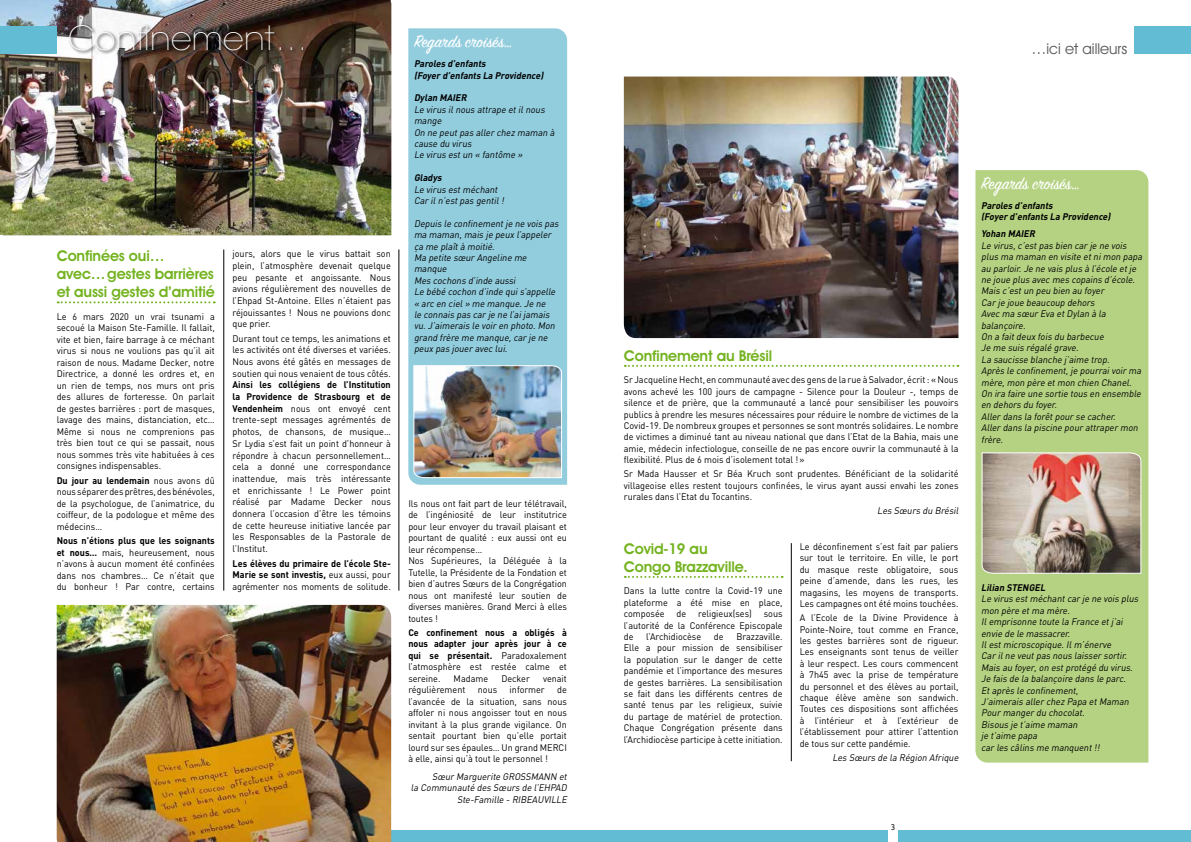
<style>
.page{position:relative;width:1191px;height:842px;background:#fff}
.page>*{position:absolute;margin:0;border:0;box-sizing:border-box;transform-origin:0 0}
.t1{font:200 33.2px "Avant Garde";color:#fff}
.t2{font:19px "Sign Painter House Script";color:#fff;scale:.96 1}
.t3{font:600 15px/18.1px "Avant Garde IT Cby BT";letter-spacing:-.01em;color:#74b320}
.t4{font:15px "Avant Garde IT Cby BT";color:#58585a}
.t5{font:9.5px/11.4px "DIN";color:#000;text-align:justify;scale:.95 1}
.t6{font:italic 9.5px/11.4px "DIN";color:#000;scale:.95 1}
.t7{font:700 9.5px/11.5px "DIN";color:#000;text-align:justify;scale:.95 1}
.t8{font:italic 700 9.5px/11.4px "DIN";letter-spacing:-.005em;color:#000;scale:.95 1}
.t9{font:9px "Officina Sans";color:#000}
.s1{font-weight:700}
.s2{font-weight:400}
</style>
<div class="page">
<img style="left:0;top:0;width:391px;height:235px">
<div style="left:1134px;top:26px;width:57px;height:28px;background:#62bcd4"></div>
<div style="left:232px;top:830px;width:959px;height:12px;background:#62bcd4"></div>
<div style="left:888px;top:823px;width:10px;height:19px;background:#fff"></div>
<svg style="left:69px;top:24px;width:239px;height:31px;background:#70625b"></svg>
<div style="left:0;top:26px;width:57px;height:28px;background:#62bcd4"></div>
<svg style="left:58px;top:301px;width:157px;height:2px"></svg>
<hr style="left:224px;top:249px;width:1px;height:342px;background:#000">
<svg style="left:625px;top:365px;width:333px;height:2px"></svg>
<div style="left:408px;top:28px;width:159px;height:457px;background:#92cdde"></div>
<div style="left:975px;top:170px;width:173px;height:593px;background:#b4d282"></div>
<img style="left:624px;top:77px;width:334px;height:261px">
<img style="left:57px;top:605px;width:334px;height:237px">
<hr style="left:399px;top:249px;width:1px;height:342px;background:#000">
<img style="left:981px;top:453px;width:160px;height:120px">
<img style="left:413px;top:365px;width:149px;height:113px">
<hr style="left:791px;top:543px;width:1px;height:218px;background:#000">
<svg style="left:625px;top:576px;width:157px;height:2px"></svg>
<h1 class="t1" style="left:68px;top:18px;width:241px">Confinement…</h1>
<h3 class="t3" style="left:57px;top:246px;width:160px">Confinées oui… avec…gestes barrières et aussi gestes d’amitié</h3>
<p class="t5" style="left:57px;top:311px;width:168px">Le 6 mars 2020 un vrai tsunami a secoué la Maison Ste-Famille. Il fallait, vite et bien, faire barrage à ce méchant virus si nous ne voulions pas qu’il ait raison de nous. Madame Decker, notre Directrice, a donné les ordres et, en un rien de temps, nos murs ont pris des allures de forteresse. On parlait de gestes barrières : port de masques, lavage des mains, distanciation, etc… Même si nous ne comprenions pas très bien tout ce qui se passait, nous nous sommes très vite habituées à ces consignes indispensables.</p>
<p class="t5" style="left:57px;top:474px;width:168px"><span class="s1">Du jour au lendemain</span> nous avons dû nous séparer des prêtres, des bénévoles, de la psychologue, de l’animatrice, du coiffeur, de la podologue et même des médecins…</p>
<p class="t5" style="left:57px;top:535px;width:168px"><span class="s1">Nous n’étions plus que les soignants et nous…</span> mais, heureusement, nous n’avons à aucun moment été confinées dans nos chambres… Ce n’était que du bonheur ! Par contre, certains</p>
<p class="t5" style="left:232px;top:248px;width:168px;line-height:11.7px">jours, alors que le virus battait son plein, l’atmosphère devenait quelque peu pesante et angoissante. Nous avions régulièrement des nouvelles de l’Ehpad St-Antoine. Elles n’étaient pas réjouissantes ! Nous ne pouvions donc que prier.</p>
<p class="t5" style="left:232px;top:332px;width:168px;line-height:11.7px">Durant tout ce temps, les animations et les activités ont été diverses et variées.<br>Nous avons été gâtés en messages de soutien qui nous venaient de tous côtés.</p>
<p class="t5" style="left:232px;top:379px;width:168px;line-height:11.7px"><span class="s1">Ainsi les collégiens de l’Institution la Providence de Strasbourg et de Vendenheim</span> nous ont envoyé cent trente-sept messages agrémentés de photos, de chansons, de musique… Sr Lydia s’est fait un point d’honneur à répondre à chacun personnellement… cela a donné une correspondance inattendue, mais très intéressante et enrichissante ! Le Power point réalisé par Madame Decker nous donnera l’occasion d’être les témoins de cette heureuse initiative lancée par les Responsables de la Pastorale de l’Institut.</p>
<p class="t7" style="left:232px;top:557px;width:168px">Les élèves du primaire de l’école Ste-Marie se sont investis, <span class="s2">eux aussi, pour agrémenter nos moments de solitude.</span></p>
<h2 class="t2" style="left:414px;top:30px;width:104px">Regards croisés…</h2>
<p class="t8" style="left:414px;top:58px;width:140px">Paroles d’enfants<br>(Foyer d’enfants La Providence)</p>
<p class="t8" style="left:414px;top:92px;width:59px">Dylan MAIER</p>
<p class="t6" style="left:414px;top:104px;width:152px">Le virus ilnous attrape etilnous mange<br>On ne peutpas aller chez maman à cause du virus<br>Le virus estun « fantôme »</p>
<p class="t8" style="left:414px;top:172px;width:33px">Gladys</p>
<p class="t6" style="left:414px;top:183px;width:98px">Le virus estméchant<br>Car iln’estpas gentil!</p>
<p class="t6" style="left:414px;top:218px;width:156px">Depuis le confinementje ne vois pas ma maman,mais je peux l’appeler ça me plaîtà moitié.<br>Ma petite sœur Angeline me manque<br>Mes cochons d’inde aussi<br>Le bébé cochon d’inde quis’appelle « arc en ciel» me manque.Je ne<br>le connais pas car je ne l’aijamais vu.J’aimerais le voir en photo.Mon grand frère me manque,car je ne peux pas jouer avec lui.</p>
<p class="t5" style="left:408px;top:497px;width:168px;text-align:left">Ils nous ont fait part de leur télétravail, de l’ingéniosité de leur institutrice pour leur envoyer du travail plaisant et pourtant de qualité : eux aussi ont eu leur récompense…<br>Nos Supérieures, la Déléguée à la Tutelle, la Présidente de la Fondation et bien d’autres Sœurs de la Congrégation nous ont manifesté leur soutien de diverses manières. Grand Merci à elles toutes !</p>
<p class="t7" style="left:408px;top:626px;width:168px">Ce confinement nous a obligés à nous adapter jour après jour à ce qui se présentait. <span class="s2">Paradoxalement l’atmosphère est restée calme et sereine.</span></p>
<p class="t5" style="left:453px;top:673px;width:38px">Madame</p>
<p class="t5" style="left:501px;top:673px;width:32px">Decker</p>
<p class="t5" style="left:543px;top:673px;width:27px">venait</p>
<p class="t5" style="left:408px;top:684px;width:62px">régulièrement</p>
<p class="t5" style="left:478px;top:684px;width:22px">nous</p>
<p class="t5" style="left:509px;top:684px;width:38px">informer</p>
<p class="t5" style="left:408px;top:684px;width:168px;text-indent:149px">de l’avancée de la situation, sans nous affoler ni nous angoisser tout en nous invitant à la plus grande vigilance. On sentait pourtant bien qu’elle portait lourd sur ses épaules… Un grand MERCI à elle, ainsi qu’à tout le personnel !</p>
<p class="t6" style="left:411px;top:770px;width:168px;text-align:right">Sœur Marguerite GROSSMANN et<br>la Communauté des Sœurs de l’EHPAD<br>Ste-Famille - RIBEAUVILLE</p>
<h3 class="t4" style="left:1031px;top:39px;width:97px">…ici et ailleurs</h3>
<h3 class="t3" style="left:624px;top:346px;width:150px">Confinement au Brésil</h3>
<p class="t5" style="left:624px;top:374px;width:354px">Sr Jacqueline Hecht, en communauté avec des gens de la rue à Salvador, écrit : « Nous avons achevé les 100 jours de campagne - Silence pour la Douleur -, temps de silence et de prière, que la communauté a lancé pour sensibiliser les pouvoirs publics à prendre les mesures nécessaires pour réduire le nombre de victimes de la Covid-19. De nombreux groupes et personnes se sont montrés solidaires. Le nombre de victimes a diminué tant au niveau national que dans l’Etat de la Bahia, mais une amie, médecin infectiologue, conseille de ne pas encore ouvrir la communauté à la flexibilité. Plus de 6 mois d’isolement total !»</p>
<p class="t5" style="left:624px;top:468px;width:354px">Sr Mada Hausser et Sr Béa Kruch sont prudentes. Bénéficiant de la solidarité villageoise elles restent toujours confinées, le virus ayant aussi envahi les zones rurales dans l’Etat du Tocantins.</p>
<p class="t6" style="left:877px;top:505px;width:89px">Les Sœurs du Brésil</p>
<h3 class="t3" style="left:624px;top:539px;width:125px">Covid-19 au<br>Congo Brazzaville.</h3>
<p class="t5" style="left:624px;top:585px;width:169px">Dans la lutte contre la Covid-19 une plateforme a été mise en place, composée</p>
<p class="t5" style="left:676px;top:608px;width:12px">de</p>
<p class="t5" style="left:698px;top:608px;width:58px">religieux(ses)</p>
<p class="t5" style="left:624px;top:608px;width:169px;text-indent:140px">sous l’autorité de la Conférence Episcopale de</p>
<p class="t5" style="left:646px;top:631px;width:59px">l’Archidiocèse</p>
<p class="t5" style="left:714px;top:631px;width:12px">de</p>
<p class="t5" style="left:624px;top:631px;width:169px;text-indent:113px">Brazzaville.<br>Elle a pour mission de sensibiliser la population sur le danger de cette pandémie et l’importance des mesures de gestes barrières. La sensibilisation se fait dans les différents centres de santé tenus par les religieux, suivie du partage de matériel de protection.<br>Chaque Congrégation présente dans l’Archidiocèse participe à cette initiation.</p>
<p class="t5" style="left:799px;top:541px;width:169px">Le déconfinement s’est fait par paliers sur tout le territoire. En ville, le port du masque reste obligatoire, sous peine d’amende, dans les rues, les magasins, les moyens de transports.<br>Les campagnes ont été moins touchées.</p>
<p class="t5" style="left:799px;top:612px;width:169px">A l’Ecole de la Divine Providence à Pointe-Noire, tout comme en France, les gestes barrières sont de rigueur.<br>Les enseignants sont tenus de veiller à leur respect. Les cours commencent à 7h45 avec la prise de température du personnel et des élèves au portail, chaque élève amène son sandwich.<br>Toutes ces dispositions sont affichées à l’intérieur et à l’extérieur de l’établissement pour attirer l’attention de tous sur cette pandémie.</p>
<p class="t6" style="left:832px;top:751px;width:136px">Les Sœurs de la Région Afrique</p>
<h2 class="t2" style="left:981px;top:172px;width:104px">Regards croisés…</h2>
<p class="t8" style="left:981px;top:199px;width:140px">Paroles d’enfants<br>(Foyer d’enfants La Providence)</p>
<p class="t8" style="left:981px;top:228px;width:60px">Yohan MAIER</p>
<p class="t6" style="left:981px;top:240px;width:173px">Le virus,c’estpas bien car je ne vois plus ma maman en visite etnimon papa au parloir.Je ne vais plus à l’école etje ne joue plus avec mes copains d’école.<br>Mais c’estun peu bien au foyer<br>Car je joue beaucoup dehors<br>Avec ma sœur Eva etDylan à la balançoire.<br>On a faitdeux fois du barbecue<br>Je me suis régalé grave.<br>La saucisse blanche j ’aime trop.<br>Après le confinement,je pourraivoir ma mère,mon père etmon chien Chanel.<br>On ira faire une sortie tous en ensemble en dehors du foyer.<br>Aller dans la forêtpour se cacher.<br>Aller dans la piscine pour attraper mon frère.</p>
<p class="t8" style="left:981px;top:581px;width:71px">Lilian STENGEL</p>
<p class="t6" style="left:981px;top:593px;width:169px">Le virus estméchantcar je ne vois plus mon père etma mère.<br>Ilemprisonne toute la France etj ’ai envie de le massacrer.<br>Ilestmicroscopique.Ilm’énerve<br>Car ilne veutpas nous laisser sortir.<br>Mais au foyer,on estprotégé du virus.<br>Je fais de la balançoire dans le parc.<br>Etaprès le confinement,<br>J’aimerais aller chez Papa etMaman<br>Pour manger du chocolat.<br>Bisous je t’aime maman<br>je t’aime papa<br>car les câlins me manquent!!</p>
<p class="t9" style="left:891px;top:822px;width:6px">3</p>
</div>
